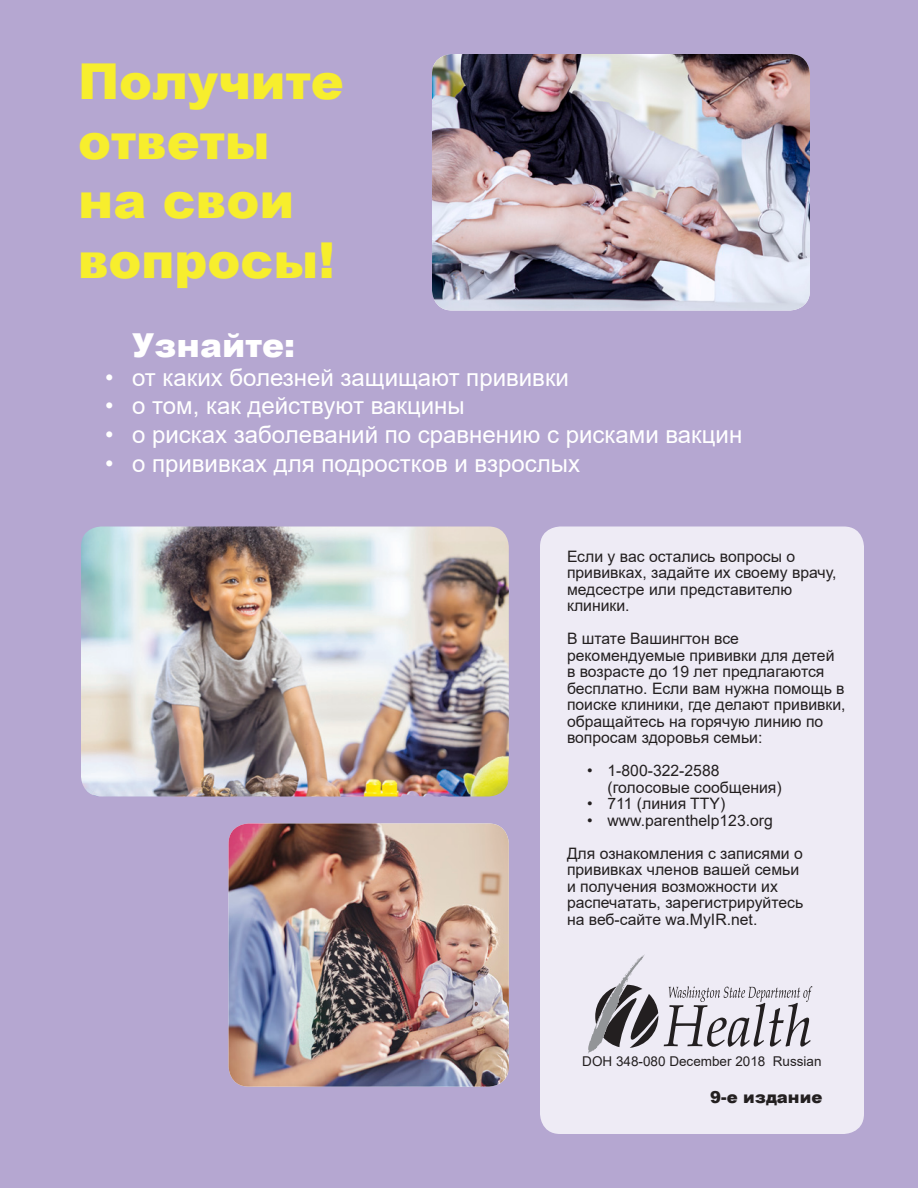
<style>
.page{position:relative;width:918px;height:1188px;background:#b5a7d1}
.page>*{position:absolute;margin:0;border:0;box-sizing:border-box;transform-origin:0 0}
.t1{font:900 49.5px/59.4px "Arial";color:#f7ee2d}
.t2{font:900 33px "Arial";color:#fff}
.t3{font:24px "Arial";color:#fff}
.t4{font:900 16.5px "Arial";color:#231f20}
.t5{font:15.75px/16.5px "Arial";color:#231f20}
.t6{font:13.5px "Arial";color:#231f20}
</style>
<div class="page">
<div style="left:540px;top:526px;width:324px;height:608px;background:#eeebf5;border-radius:20px"></div>
<img style="left:432px;top:54px;width:378px;height:256px">
<img style="left:229px;top:824px;width:280px;height:263px">
<img style="left:81px;top:526px;width:428px;height:270px">
<svg style="left:664px;top:986px;width:148px;height:61px"></svg>
<svg style="left:588px;top:955px;width:70px;height:99px"></svg>
<p class="t1" style="left:78px;top:51px;width:267px">Получите ответы на свои</p>
<p class="t1" style="left:78px;top:229px;width:259px">вопросы!</p>
<p class="t2" style="left:132px;top:321px;width:165px">Узнайте:</p>
<p class="t3" style="left:105px;top:361px;width:465px">• от каких болезней защищают прививки</p>
<p class="t3" style="left:105px;top:389px;width:361px">• о том, как действуют вакцины</p>
<p class="t3" style="left:105px;top:418px;width:639px">• о рисках заболеваний по сравнению с рисками вакцин</p>
<p class="t3" style="left:105px;top:447px;width:476px">• о прививках для подростков и взрослых</p>
<p class="t5" style="left:567px;top:548px;width:271px">Если у вас остались вопросы о прививках, задайте их своему врачу, медсестре или представителю клиники.</p>
<p class="t5" style="left:567px;top:631px;width:280px">В штате Вашингтон все рекомендуемые прививки для детей в возрасте до 19 лет предлагаются бесплатно. Если вам нужна помощь в поиске клиники, где делают прививки, обращайтесь на горячую линию по вопросам здоровья семьи:</p>
<p class="t5" style="left:608px;top:763px;width:176px;text-indent:-20px">• 1-800-322-2588 (голосовые сообщения)</p>
<p class="t5" style="left:587px;top:796px;width:140px">• 711 (линия TTY)</p>
<p class="t5" style="left:587px;top:812px;width:187px">• www.parenthelp123.org</p>
<p class="t5" style="left:567px;top:845px;width:238px">Для ознакомления с записями о прививках членов вашей семьи и получения возможности их распечатать, зарегистрируйтесь на веб-сайте wa.MyIR.net.</p>
<p class="t6" style="left:582px;top:1052px;width:241px">DOH 348-080 December 2018 Russian</p>
<p class="t4" style="left:710px;top:1085px;width:114px">9-е издание</p>
</div>
